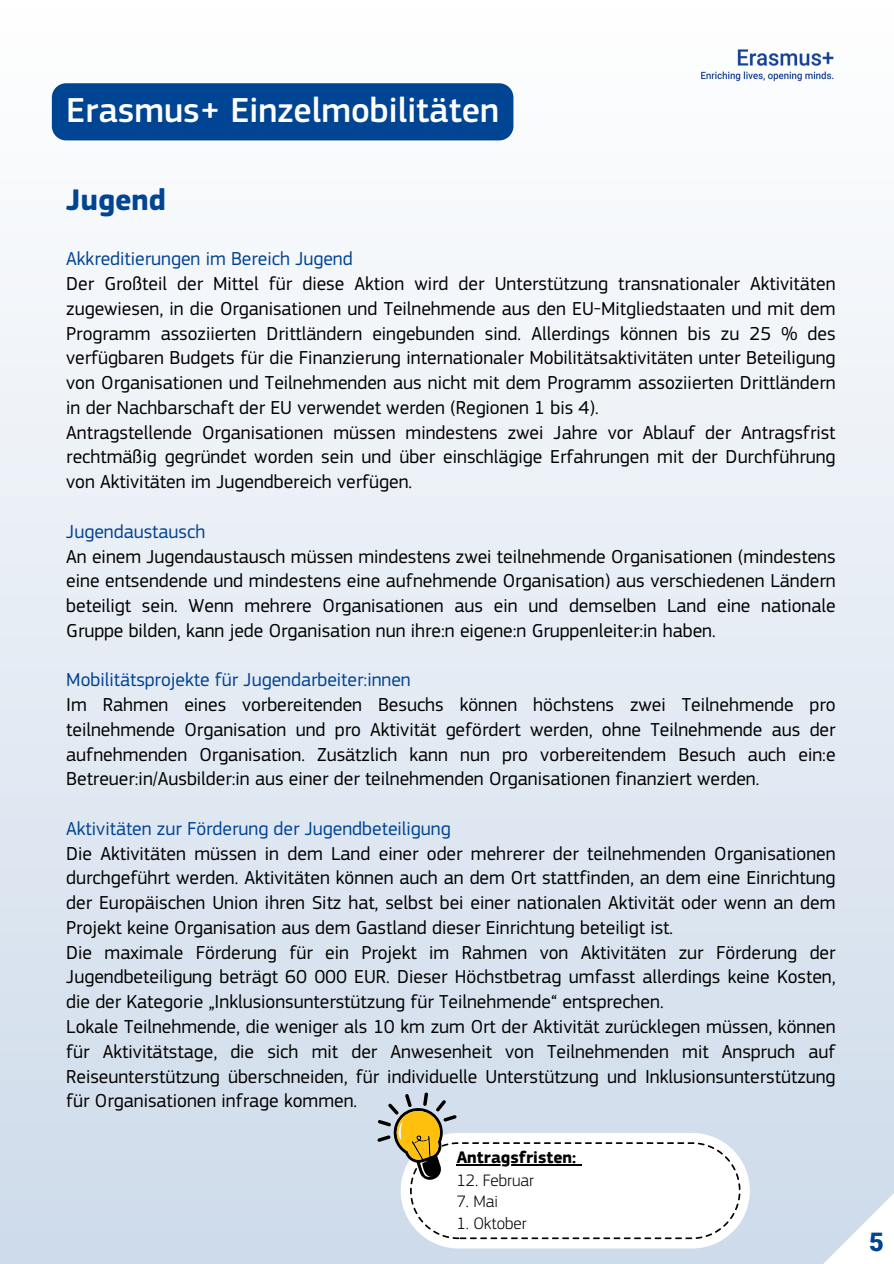
<style>
.page{position:relative;width:894px;height:1264px;background:#fff}
.page>*{position:absolute;margin:0;border:0;box-sizing:border-box;transform-origin:0 0}
.t1{font:500 36px "EC Square Sans Pro";color:#fff}
.t2{font:700 30.9px "EC Square Sans Pro";color:#004494}
.t3{font:900 25.5px "Roboto";color:#004494}
.t4{font:19.5px/24.8px "EC Square Sans Pro";color:#000;text-align:justify}
.t5{font:19.5px "EC Square Sans Pro";color:#004393}
.t6{font:300 17.25px "EC Square Sans Pro";color:#000}
.t7{font:700 17.25px "EC Square Sans Pro";color:#000}
</style>
<div class="page">
<div style="left:0;top:0;width:893px;height:1263px;background:linear-gradient(to bottom,#fefefe,#cedbea)"></div>
<div style="left:52px;top:83px;width:461px;height:57px;background:#004494"></div>
<img style="left:699px;top:39px;width:136px;height:51px">
<svg style="left:804px;top:1190px;width:89px;height:73px"></svg>
<div style="left:400px;top:1132px;width:349px;height:116px;background:#fff;border-radius:58px"></div>
<svg style="left:377px;top:1092px;width:363px;height:147px"></svg>
<p class="t1" style="left:66px;top:89px;width:434px">Erasmus+ Einzelmobilitäten</p>
<p class="t2" style="left:66px;top:181px;width:101px">Jugend</p>
<h1 class="t5" style="left:66px;top:247px;width:288px">Akkreditierungen im Bereich Jugend</h1>
<h2 class="t4" style="left:66px;top:271px;width:770px">Der Großteil der Mittel für diese Aktion wird der Unterstützung transnationaler Aktivitäten zugewiesen, in die Organisationen und Teilnehmende aus den EU-Mitgliedstaaten und mit dem Programm assoziierten Drittländern eingebunden sind. Allerdings können bis zu 25 % des verfügbaren Budgets für die Finanzierung internationaler Mobilitätsaktivitäten unter Beteiligung von Organisationen und Teilnehmenden aus nicht mit dem Programm assoziierten Drittländern in der Nachbarschaft der EU verwendet werden (Regionen 1 bis 4).</h2>
<p class="t4" style="left:66px;top:420px;width:770px">Antragstellende Organisationen müssen mindestens zwei Jahre vor Ablauf der Antragsfrist rechtmäßig gegründet worden sein und über einschlägige Erfahrungen mit der Durchführung von Aktivitäten im Jugendbereich verfügen.</p>
<p class="t5" style="left:66px;top:520px;width:140px">Jugendaustausch</p>
<p class="t4" style="left:66px;top:544px;width:770px">An einem Jugendaustausch müssen mindestens zwei teilnehmende Organisationen (mindestens eine entsendende und mindestens eine aufnehmende Organisation) aus verschiedenen Ländern beteiligt sein. Wenn mehrere Organisationen aus ein und demselben Land eine nationale Gruppe bilden, kann jede Organisation nun ihre:n eigene:n Gruppenleiter:in haben.</p>
<p class="t5" style="left:66px;top:668px;width:346px">Mobilitätsprojekte für Jugendarbeiter:innen</p>
<p class="t4" style="left:66px;top:692px;width:770px">Im Rahmen eines vorbereitenden Besuchs können höchstens zwei Teilnehmende pro teilnehmende Organisation und pro Aktivität gefördert werden, ohne Teilnehmende aus der aufnehmenden Organisation. Zusätzlich kann nun pro vorbereitendem Besuch auch ein:e Betreuer:in/Ausbilder:in aus einer der teilnehmenden Organisationen finanziert werden.</p>
<p class="t5" style="left:66px;top:817px;width:386px">Aktivitäten zur Förderung der Jugendbeteiligung</p>
<p class="t4" style="left:66px;top:841px;width:770px">Die Aktivitäten müssen in dem Land einer oder mehrerer der teilnehmenden Organisationen durchgeführt werden. Aktivitäten können auch an dem Ort stattfinden, an dem eine Einrichtung der Europäischen Union ihren Sitz hat, selbst bei einer nationalen Aktivität oder wenn an dem Projekt keine Organisation aus dem Gastland dieser Einrichtung beteiligt ist.</p>
<p class="t4" style="left:66px;top:940px;width:770px">Die maximale Förderung für ein Projekt im Rahmen von Aktivitäten zur Förderung der Jugendbeteiligung beträgt 60 000 EUR. Dieser Höchstbetrag umfasst allerdings keine Kosten, die der Kategorie „Inklusionsunterstützung für Teilnehmende“ entsprechen.</p>
<p class="t4" style="left:66px;top:1014px;width:770px">Lokale Teilnehmende, die weniger als 10 km zum Ort der Aktivität zurücklegen müssen, können für Aktivitätstage, die sich mit der Anwesenheit von Teilnehmenden mit Anspruch auf Reiseunterstützung überschneiden, für individuelle Unterstützung und Inklusionsunterstützung für Organisationen infrage kommen.</p>
<p class="t7" style="left:456px;top:1147px;width:121px">Antragsfristen:</p>
<p class="t6" style="left:456px;top:1170px;width:79px">12. Februar</p>
<p class="t6" style="left:456px;top:1191px;width:43px">7. Mai</p>
<p class="t6" style="left:456px;top:1213px;width:71px">1. Oktober</p>
<p class="t3" style="left:868px;top:1226px;width:16px">5</p>
</div>
